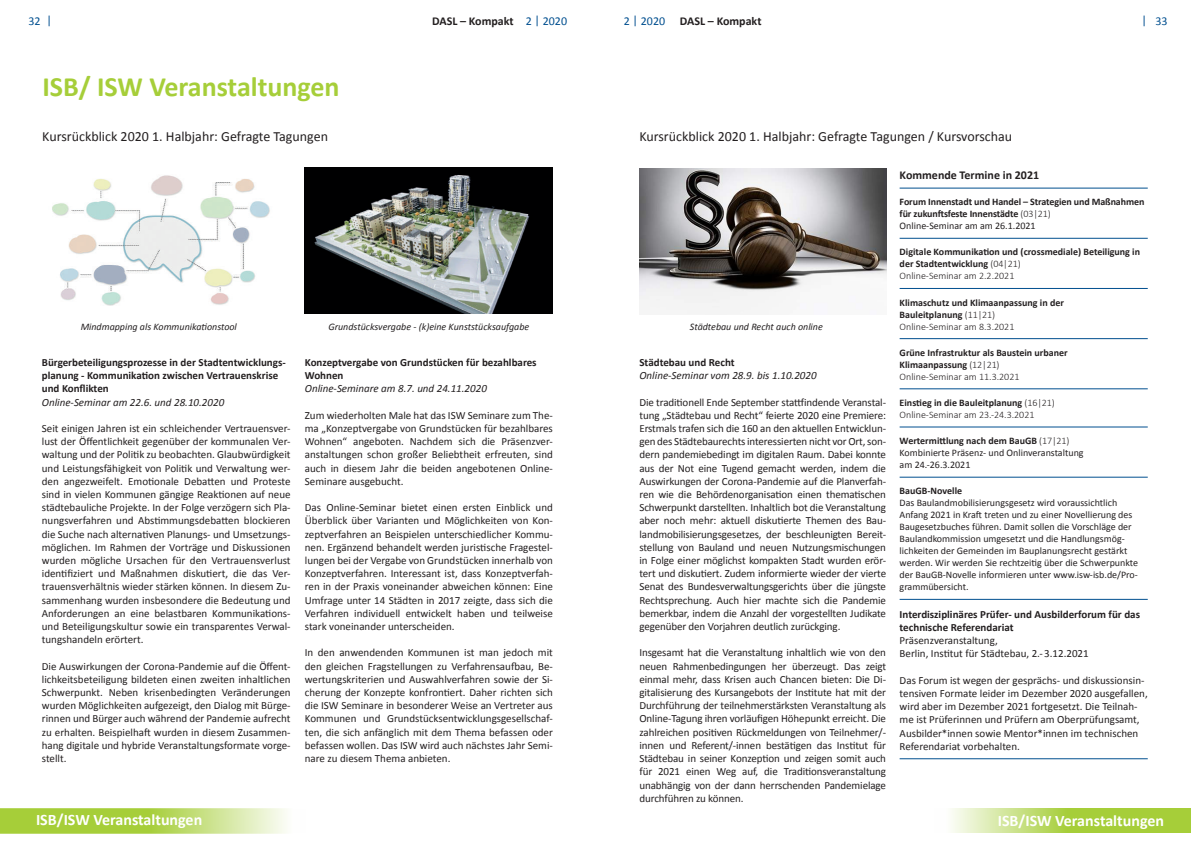
<style>
.page{position:relative;width:1191px;height:842px;background:#fff}
.page>*{position:absolute;margin:0;border:0;box-sizing:border-box;transform-origin:0 0}
.t1{font:700 28px "Calibri";color:#a6ce39}
.t2{font:700 16px "Calibri";color:#fff}
.t3{font:14px "Calibri";color:#231f20}
.t4{font:700 14px "Calibri";color:#fff}
.t5{font:700 12px "Calibri";color:#231f20}
.t6{font:12px "Calibri";color:#004f8f}
.t7{font:11px/13.2px "Calibri";color:#231f20;text-align:justify}
.t8{font:700 11px/13.2px "Calibri";color:#231f20}
.t9{font:italic 11px "Calibri";color:#231f20}
.t10{font:10px/12px "Calibri";color:#231f20}
.t11{font:700 10px/12px "Calibri";color:#231f20}
.t12{font:italic 10px "Calibri";color:#231f20}
.t13{font:300 10px/12px "Calibri";color:#231f20}
.s1{font-weight:400;color:#004f8f}
.s2{font-weight:300}
.s3{font-weight:400}
.s4{font-weight:700}
</style>
<div class="page">
<svg style="left:951px;top:808px;width:240px;height:24px;background:#bad966"></svg>
<svg style="left:0;top:808px;width:287px;height:26px;background:#bbd969"></svg>
<img style="left:52px;top:175px;width:218px;height:131px">
<img style="left:305px;top:168px;width:248px;height:145px">
<img style="left:639px;top:168px;width:247px;height:146px">
<hr style="left:899px;top:188px;width:248px;height:1px;background:#004f8f">
<hr style="left:899px;top:238px;width:248px;height:1px;background:#004f8f">
<hr style="left:899px;top:288px;width:248px;height:1px;background:#004f8f">
<hr style="left:899px;top:338px;width:248px;height:1px;background:#004f8f">
<hr style="left:899px;top:388px;width:248px;height:1px;background:#004f8f">
<hr style="left:899px;top:426px;width:248px;height:1px;background:#004f8f">
<hr style="left:899px;top:477px;width:248px;height:1px;background:#004f8f">
<hr style="left:899px;top:599px;width:248px;height:1px;background:#004f8f">
<hr style="left:899px;top:758px;width:248px;height:1px;background:#004f8f">
<p class="t6" style="left:28px;top:12px;width:25px">32 |</p>
<p class="t5" style="left:432px;top:12px;width:136px">DASL – Kompakt <span class="s1">2 | 2020</span></p>
<p class="t5" style="left:624px;top:12px;width:139px"><span class="s1">2 | 2020</span> DASL – Kompakt</p>
<p class="t6" style="left:1141px;top:12px;width:28px">| 33</p>
<h1 class="t1" style="left:42px;top:67px;width:299px">ISB/ ISW Veranstaltungen</h1>
<p class="t3" style="left:42px;top:127px;width:287px">Kursrückblick 2020 1. Halbjahr: Gefragte Tagungen</p>
<p class="t3" style="left:639px;top:127px;width:374px">Kursrückblick 2020 1. Halbjahr: Gefragte Tagungen / Kursvorschau</p>
<p class="t12" style="left:81px;top:320px;width:158px">Mindmapping als Kommunikationstool</p>
<p class="t12" style="left:328px;top:319px;width:202px">Grundstücksvergabe - (k)eine Kunststücksaufgabe</p>
<p class="t8" style="left:42px;top:355px;width:245px">Bürgerbeteiligungsprozesse in der Stadtentwicklungs&shy;planung - Kommunikation zwischen Vertrauenskrise und Konflikten</p>
<p class="t9" style="left:42px;top:394px;width:184px">Online-Seminar am 22.6. und 28.10.2020</p>
<p class="t7" style="left:42px;top:421px;width:250px">Seit einigen Jahren ist ein schleichender Vertrauensver&shy;lust der Öffentlichkeit gegenüber der kommunalen Ver&shy;waltung und der Politik zu beobachten. Glaubwürdigkeit und Leistungsfähigkeit von Politik und Verwaltung wer&shy;den angezweifelt. Emotionale Debatten und Proteste sind in vielen Kommunen gängige Reaktionen auf neue städtebauliche Projekte. In der Folge verzögern sich Pla&shy;nungsverfahren und Abstimmungsdebatten blockieren die Suche nach alternativen Planungs- und Umsetzungs&shy;möglichen. Im Rahmen der Vorträge und Diskussionen wurden mögliche Ursachen für den Vertrauensverlust identifiziert und Maßnahmen diskutiert, die das Ver&shy;trauensverhältnis wieder stärken können. In diesem Zu&shy;sammenhang wurden insbesondere die Bedeutung und Anforderungen an eine belastbaren Kommunikations&shy;und Beteiligungskultur sowie ein transparentes Verwal&shy;tungshandeln erörtert.</p>
<p class="t7" style="left:42px;top:659px;width:250px">Die Auswirkungen der Corona-Pandemie auf die Öffent&shy;lichkeitsbeteiligung bildeten einen zweiten inhaltlichen Schwerpunkt. Neben krisenbedingten Veränderungen wurden Möglichkeiten aufgezeigt, den Dialog mit Bürge&shy;rinnen und Bürger auch während der Pandemie aufrecht zu erhalten. Beispielhaft wurden in diesem Zusammen&shy;hang digitale und hybride Veranstaltungsformate vorge&shy;stellt.</p>
<p class="t8" style="left:305px;top:355px;width:233px">Konzeptvergabe von Grundstücken für bezahlbares<br>Wohnen</p>
<p class="t9" style="left:305px;top:381px;width:184px">Online-Seminare am 8.7. und 24.11.2020</p>
<p class="t7" style="left:305px;top:408px;width:250px">Zum wiederholten Male hat das ISW Seminare zum The&shy;ma „Konzeptvergabe von Grundstücken für bezahlbares Wohnen“ angeboten. Nachdem sich die Präsenzver&shy;anstaltungen schon großer Beliebtheit erfreuten, sind auch in diesem Jahr die beiden angebotenen Online-Seminare ausgebucht.</p>
<p class="t7" style="left:305px;top:501px;width:250px">Das Online-Seminar bietet einen ersten Einblick und Überblick über Varianten und Möglichkeiten von Kon&shy;zeptverfahren an Beispielen unterschiedlicher Kommu&shy;nen. Ergänzend behandelt werden juristische Fragestel&shy;lungen bei der Vergabe von Grundstücken innerhalb von Konzeptverfahren. Interessant ist, dass Konzeptverfah&shy;ren in der Praxis voneinander abweichen können: Eine Umfrage unter 14 Städten in 2017 zeigte, dass sich die Verfahren individuell entwickelt haben und teilweise stark voneinander unterscheiden.</p>
<p class="t7" style="left:305px;top:646px;width:250px">In den anwendenden Kommunen ist man jedoch mit den gleichen Fragstellungen zu Verfahrensaufbau, Be&shy;wertungskriterien und Auswahlverfahren sowie der Si&shy;cherung der Konzepte konfrontiert. Daher richten sich die ISW Seminare in besonderer Weise an Vertreter aus Kommunen und Grundstücksentwicklungsgesellschaf&shy;ten, die sich anfänglich mit dem Thema befassen oder befassen wollen. Das ISW wird auch nächstes Jahr Semi&shy;nare zu diesem Thema anbieten.</p>
<p class="t12" style="left:690px;top:319px;width:134px">Städtebau und Recht auch online</p>
<p class="t8" style="left:639px;top:355px;width:97px">Städtebau und Recht</p>
<p class="t9" style="left:639px;top:368px;width:179px">Online-Seminar vom 28.9. bis 1.10.2020</p>
<p class="t7" style="left:639px;top:395px;width:248px">Die traditionell Ende September stattfindende Veranstal&shy;tung „Städtebau und Recht“ feierte 2020 eine Premiere:<br>Erstmals trafen sich die 160 an den aktuellen Entwicklun&shy;gen des Städtebaurechts interessierten nicht vor Ort, son&shy;dern pandemiebedingt im digitalen Raum. Dabei konnte aus der Not eine Tugend gemacht werden, indem die Auswirkungen der Corona-Pandemie auf die Planverfah&shy;ren wie die Behördenorganisation einen thematischen Schwerpunkt darstellten. Inhaltlich bot die Veranstaltung aber noch mehr: aktuell diskutierte Themen des Bau&shy;landmobilisierungsgesetzes, der beschleunigten Bereit&shy;stellung von Bauland und neuen Nutzungsmischungen in Folge einer möglichst kompakten Stadt wurden erör&shy;tert und diskutiert. Zudem informierte wieder der vierte Senat des Bundesverwaltungsgerichts über die jüngste Rechtsprechung. Auch hier machte sich die Pandemie bemerkbar, indem die Anzahl der vorgestellten Judikate gegenüber den Vorjahren deutlich zurückging.</p>
<p class="t7" style="left:639px;top:646px;width:248px">Insgesamt hat die Veranstaltung inhaltlich wie von den neuen Rahmenbedingungen her überzeugt. Das zeigt einmal mehr, dass Krisen auch Chancen bieten: Die Di&shy;gitalisierung des Kursangebots der Institute hat mit der Durchführung der teilnehmerstärksten Veranstaltung als Online-Tagung ihren vorläufigen Höhepunkt erreicht. Die zahlreichen positiven Rückmeldungen von Teilnehmer/- innen und Referent/-innen bestätigen das Institut für Städtebau in seiner Konzeption und zeigen somit auch für 2021 einen Weg auf, die Traditionsveranstaltung unabhängig von der dann herrschenden Pandemielage durchführen zu können.</p>
<p class="t5" style="left:899px;top:167px;width:141px">Kommende Termine in 2021</p>
<p class="t11" style="left:899px;top:196px;width:246px">Forum Innenstadt und Handel – Strategien und Maßnahmen für zukunftsfeste Innenstädte <span class="s2">(03|21)<br></span><span class="s3">Online-Seminar am am 26.1.2021</span></p>
<p class="t11" style="left:899px;top:246px;width:242px">Digitale Kommunikation und (crossmediale) Beteiligung in der Stadtentwicklung <span class="s2">(04|21)<br>Online-Seminar am 2.2.2021</span></p>
<p class="t11" style="left:899px;top:296px;width:166px">Klimaschutz und Klimaanpassung in der<br>Bauleitplanung <span class="s2">(11|21)<br>Online-Seminar am 8.3.2021</span></p>
<p class="t11" style="left:899px;top:346px;width:170px">Grüne Infrastruktur als Baustein urbaner<br>Klimaanpassung <span class="s2">(12|21)<br>Online-Seminar am 11.3.2021</span></p>
<p class="t13" style="left:899px;top:397px;width:157px"><span class="s4">Einstieg in die Bauleitplanung</span> (16|21)<br>Online-Seminar am 23.-24.3.2021</p>
<p class="t10" style="left:899px;top:435px;width:185px"><span class="s4">Wertermittlung nach dem BauGB</span> <span class="s2">(17|21)<br></span>Kombinierte Präsenz- und Onlinveranstaltung am 24.-26.3.2021</p>
<p class="t11" style="left:899px;top:485px;width:64px">BauGB-Novelle</p>
<p class="t10" style="left:899px;top:497px;width:240px">Das Baulandmobilisierungsgesetz wird voraussichtlich Anfang 2021 in Kraft treten und zu einer Novellierung des Baugesetzbuches führen. Damit sollen die Vorschläge der Baulandkommission umgesetzt und die Handlungsmög&shy;lichkeiten der Gemeinden im Bauplanungsrecht gestärkt werden. Wir werden Sie rechtzeitig über die Schwerpunkte der BauGB-Novelle informieren unter www.isw-isb.de/Pro&shy;grammübersicht.</p>
<p class="t8" style="left:899px;top:607px;width:242px">Interdisziplinäres Prüfer- und Ausbilderforum für das technische Referendariat</p>
<p class="t7" style="left:899px;top:634px;width:191px">Präsenzveranstaltung,<br>Berlin, Institut für Städtebau, 2.- 3.12.2021</p>
<p class="t7" style="left:899px;top:673px;width:250px;text-align:left">Das Forum ist wegen der gesprächs- und diskussionsin&shy;tensiven Formate leider im Dezember 2020 ausgefallen, wird aber im Dezember 2021 fortgesetzt. Die Teilnah&shy;me ist Prüferinnen und Prüfern am Oberprüfungsamt, Ausbilder*innen sowie Mentor*innen im technischen Referendariat vorbehalten.</p>
<h2 class="t2" style="left:36px;top:808px;width:168px">ISB/ISW Veranstaltungen</h2>
<h2 class="t2" style="left:997px;top:809px;width:168px">ISB/ISW Veranstaltungen</h2>
<p class="t4" style="left:36px;top:810px;width:129px">DASL Veranstaltungen</p>
</div>
